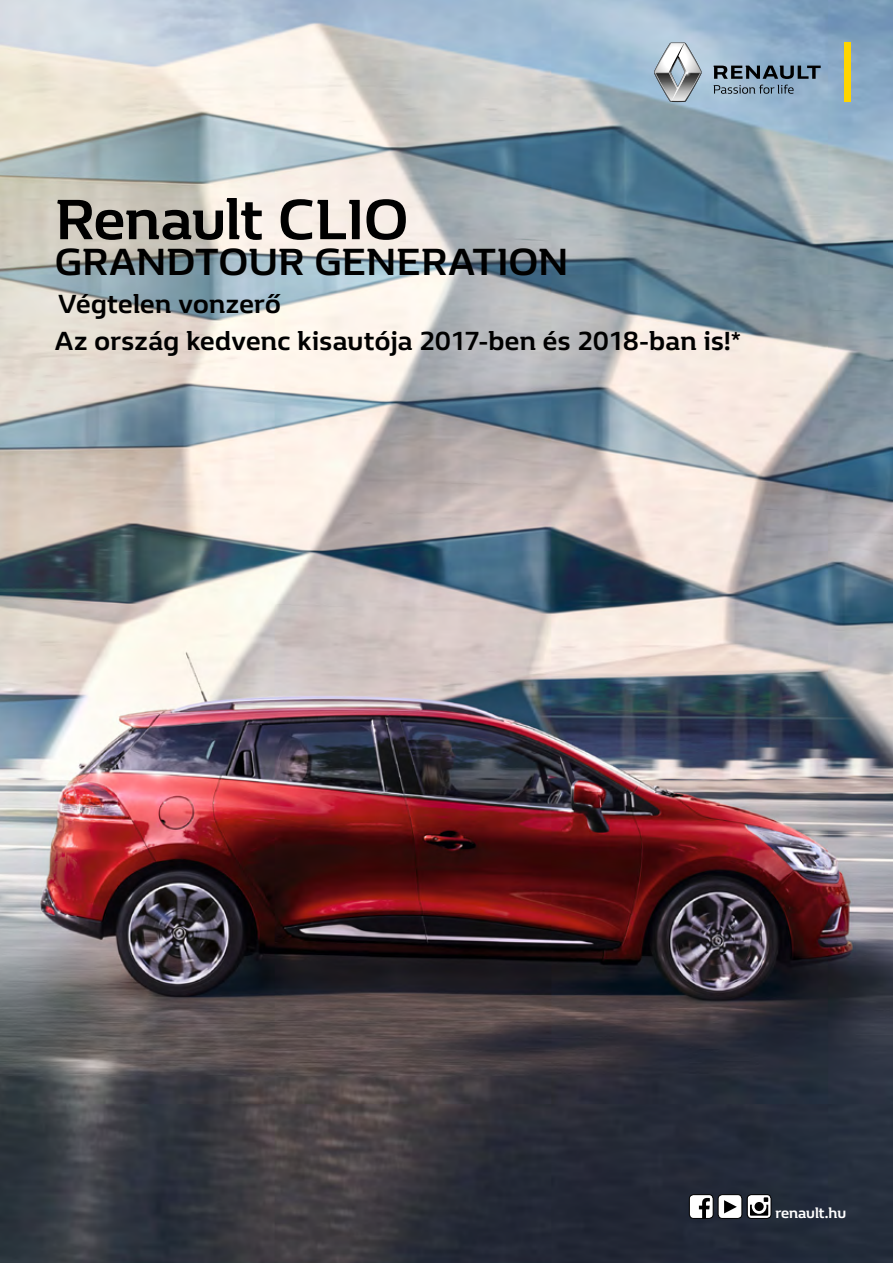
<style>
.page{position:relative;width:893px;height:1263px;background:#fff}
.page>*{position:absolute;margin:0;border:0;box-sizing:border-box;transform-origin:0 0}
.t1{font:700 58.5px "Renault Life";color:#000}
.t2{font:700 39px "Renault Life";letter-spacing:.005em;color:#000}
.t3{font:700 27px/37.5px "Renault Life";letter-spacing:.01em;color:#000}
.t4{font:700 15px "Renault Life";color:#fff}
</style>
<div class="page">
<img style="left:0;top:0;width:893px;height:1263px">
<svg style="left:713px;top:66px;width:108px;height:13px"></svg>
<div style="left:844px;top:43px;width:6px;height:59px;background:#ffd500"></div>
<svg style="left:654px;top:43px;width:48px;height:59px"></svg>
<svg style="left:713px;top:85px;width:81px;height:9px"></svg>
<div style="left:689px;top:1194px;width:24px;height:25px;border:1px solid #000;border-radius:4px"></div>
<div style="left:718px;top:1194px;width:24px;height:25px;border:1px solid #000;border-radius:4px"></div>
<svg style="left:689px;top:1194px;width:82px;height:24px"></svg>
<div style="left:747px;top:1194px;width:24px;height:25px;border:1px solid #000;border-radius:4px"></div>
<h1 class="t1" style="left:55px;top:180px;width:354px">Renault CLIO</h1>
<h2 class="t2" style="left:55px;top:236px;width:514px">GRANDTOUR GENERATION</h2>
<p class="t3" style="left:55px;top:284px;width:687px">Végtelen vonzerő<br>Az ország kedvenc kisautója 2017-ben és 2018-ban is!<sup>*</sup></p>
<p class="t4" style="left:775px;top:1203px;width:72px">renault.hu</p>
</div>
